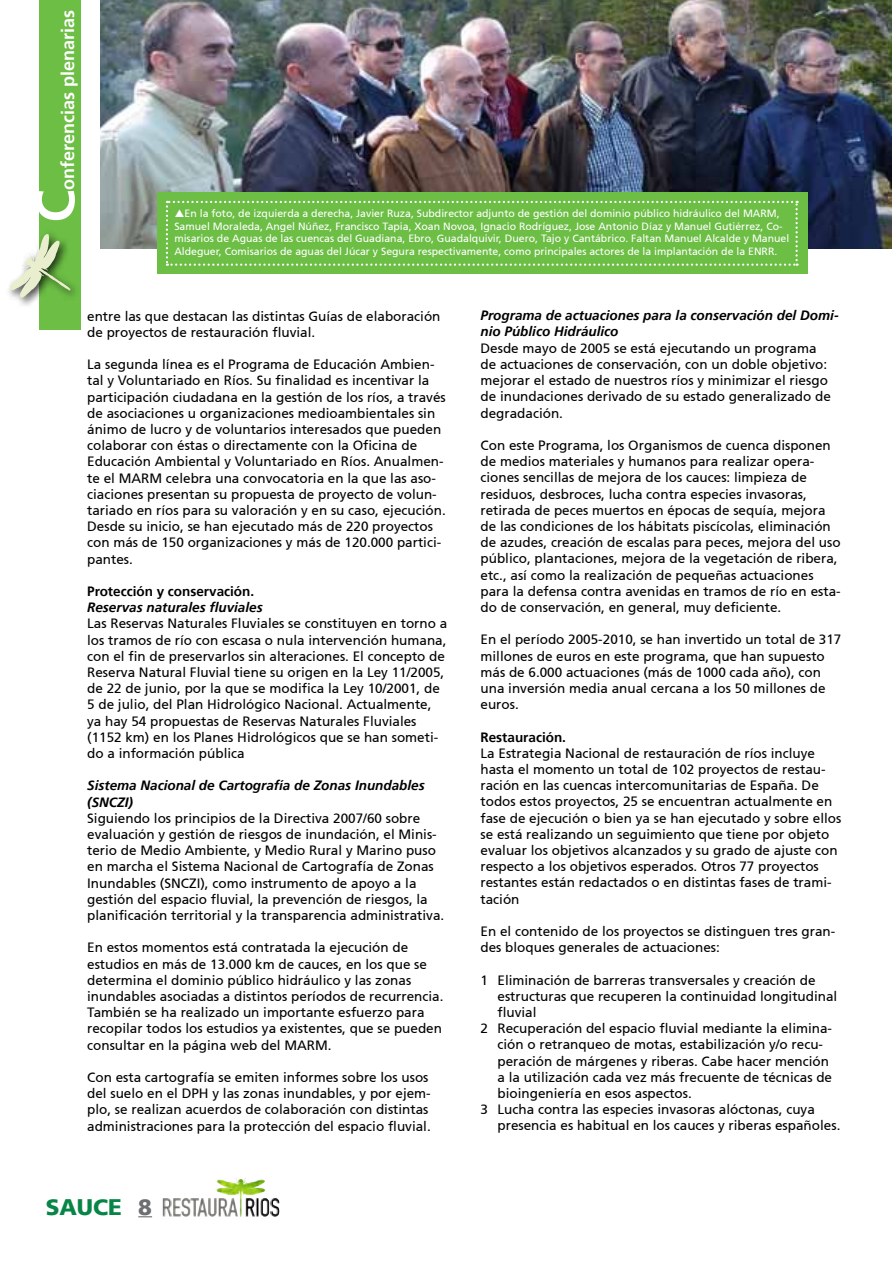
<style>
.page{position:relative;width:893px;height:1263px;background:#fff}
.page>*{position:absolute;margin:0;border:0;box-sizing:border-box;transform-origin:0 0}
.t1{font:700 54px "Frutiger 65";color:#fff}
.t2{font:900 22.5px "Frutiger 75";color:#078547}
.t3{font:700 18px "Frutiger 65";color:#fff}
.t4{font:13.5px/16.2px "Frutiger 55 Roman";color:#000}
.t5{font:italic 700 13.5px/16.2px "Frutiger 66";color:#000}
.t6{font:700 13.5px "Frutiger 65";color:#000}
.t7{font:10.5px/12.6px "Frutiger 55 Roman";color:#fff}
.s1{color:#6d6e71}
</style>
<div class="page">
<svg style="left:138px;top:1216px;width:14px;height:1px"></svg>
<img style="left:216px;top:1178px;width:29px;height:6px">
<div style="left:39px;top:0;width:42px;height:330px;background:#6cbe45"></div>
<div style="left:5px;top:229px;width:76px;height:79px;background:#000;opacity:.75"></div>
<img style="left:29px;top:234px;width:19px;height:28px">
<img style="left:101px;top:0;width:791px;height:249px">
<div style="left:157px;top:192px;width:650px;height:81px;background:#6cbe45"></div>
<svg style="left:166px;top:201px;width:632px;height:65px"></svg>
<h3 class="t3" style="left:57px;top:190px;width:181px;rotate:-90deg">onferencias plenarias</h3>
<h1 class="t1" style="left:24px;top:223px;width:34px;rotate:-90deg">C</h1>
<p class="t7" style="left:174px;top:207px;width:616px;text-indent:10px">En la foto, de izquierda a derecha, Javier Ruza, Subdirector adjunto de gestión del dominio público hidráulico del MARM, Samuel Moraleda, Angel Núñez, Francisco Tapia, Xoan Novoa, Ignacio Rodríguez, Jose Antonio Díaz y Manuel Gutiérrez, Co&shy;misarios de Aguas de las cuencas del Guadiana, Ebro, Guadalquivir, Duero, Tajo y Cantábrico. Faltan Manuel Alcalde y Manuel Aldeguer, Comisarios de aguas del Júcar y Segura respectivamente, como principales actores de la implantación de la ENRR.</p>
<p class="t4" style="left:87px;top:308px;width:355px">entre las que destacan las distintas Guías de elaboración de proyectos de restauración fluvial.</p>
<p class="t4" style="left:87px;top:356px;width:360px">La segunda línea es el Programa de Educación Ambien&shy;tal y Voluntariado en Ríos. Su finalidad es incentivar la participación ciudadana en la gestión de los ríos, a través de asociaciones u organizaciones medioambientales sin ánimo de lucro y de voluntarios interesados que pueden colaborar con éstas o directamente con la Oficina de Educación Ambiental y Voluntariado en Ríos. Anualmen&shy;te el MARM celebra una convocatoria en la que las aso&shy;ciaciones presentan su propuesta de proyecto de volun&shy;tariado en ríos para su valoración y en su caso, ejecución.<br>Desde su inicio, se han ejecutado más de 220 proyectos con más de 150 organizaciones y más de 120.000 partici&shy;pantes.</p>
<p class="t6" style="left:87px;top:583px;width:169px">Protección y conservación.</p>
<p class="t5" style="left:87px;top:599px;width:177px">Reservas naturales fluviales</p>
<p class="t4" style="left:87px;top:616px;width:362px">Las Reservas Naturales Fluviales se constituyen en torno a los tramos de río con escasa o nula intervención humana, con el fin de preservarlos sin alteraciones. El concepto de Reserva Natural Fluvial tiene su origen en la Ley 11/2005, de 22 de junio, por la que se modifica la Ley 10/2001, de 5 de julio, del Plan Hidrológico Nacional. Actualmente, ya hay 54 propuestas de Reservas Naturales Fluviales (1152 km) en los Planes Hidrológicos que se han someti&shy;do a información pública</p>
<p class="t5" style="left:87px;top:778px;width:339px">Sistema Nacional de Cartografía de Zonas Inundables (SNCZI)</p>
<p class="t4" style="left:87px;top:810px;width:359px">Siguiendo los principios de la Directiva 2007/60 sobre evaluación y gestión de riesgos de inundación, el Minis&shy;terio de Medio Ambiente, y Medio Rural y Marino puso en marcha el Sistema Nacional de Cartografía de Zonas Inundables (SNCZI), como instrumento de apoyo a la gestión del espacio fluvial, la prevención de riesgos, la planificación territorial y la transparencia administrativa.</p>
<p class="t4" style="left:87px;top:940px;width:358px">En estos momentos está contratada la ejecución de estudios en más de 13.000 km de cauces, en los que se determina el dominio público hidráulico y las zonas inundables asociadas a distintos períodos de recurrencia.<br>También se ha realizado un importante esfuerzo para recopilar todos los estudios ya existentes, que se pueden consultar en la página web del MARM.</p>
<p class="t4" style="left:87px;top:1069px;width:345px">Con esta cartografía se emiten informes sobre los usos del suelo en el DPH y las zonas inundables, y por ejem&shy;plo, se realizan acuerdos de colaboración con distintas administraciones para la protección del espacio fluvial.</p>
<p class="t5" style="left:480px;top:308px;width:360px">Programa de actuaciones para la conservación del Domi&shy;nio Público Hidráulico</p>
<p class="t4" style="left:480px;top:340px;width:352px">Desde mayo de 2005 se está ejecutando un programa de actuaciones de conservación, con un doble objetivo: mejorar el estado de nuestros ríos y minimizar el riesgo de inundaciones derivado de su estado generalizado de degradación.</p>
<p class="t4" style="left:480px;top:437px;width:362px">Con este Programa, los Organismos de cuenca disponen de medios materiales y humanos para realizar opera&shy;ciones sencillas de mejora de los cauces: limpieza de residuos, desbroces, lucha contra especies invasoras, retirada de peces muertos en épocas de sequía, mejora de las condiciones de los hábitats piscícolas, eliminación de azudes, creación de escalas para peces, mejora del uso público, plantaciones, mejora de la vegetación de ribera, etc., así como la realización de pequeñas actuaciones para la defensa contra avenidas en tramos de río en esta&shy;do de conservación, en general, muy deficiente.</p>
<p class="t4" style="left:480px;top:632px;width:362px">En el período 2005-2010, se han invertido un total de 317 millones de euros en este programa, que han supuesto más de 6.000 actuaciones (más de 1000 cada año), con una inversión media anual cercana a los 50 millones de euros.</p>
<p class="t6" style="left:480px;top:729px;width:87px">Restauración.</p>
<p class="t4" style="left:480px;top:745px;width:362px">La Estrategia Nacional de restauración de ríos incluye hasta el momento un total de 102 proyectos de restau&shy;ración en las cuencas intercomunitarias de España. De todos estos proyectos, 25 se encuentran actualmente en fase de ejecución o bien ya se han ejecutado y sobre ellos se está realizando un seguimiento que tiene por objeto evaluar los objetivos alcanzados y su grado de ajuste con respecto a los objetivos esperados. Otros 77 proyectos restantes están redactados o en distintas fases de trami&shy;tación</p>
<p class="t4" style="left:480px;top:923px;width:356px">En el contenido de los proyectos se distinguen tres gran&shy;des bloques generales de actuaciones:</p>
<p class="t4" style="left:480px;top:972px;width:337px">1 Eliminación de barreras transversales y creación de</p>
<p class="t4" style="left:497px;top:988px;width:341px">estructuras que recuperen la continuidad longitudinal</p>
<p class="t4" style="left:497px;top:1004px;width:41px">fluvial</p>
<p class="t4" style="left:480px;top:1020px;width:353px">2 Recuperación del espacio fluvial mediante la elimina-</p>
<p class="t4" style="left:497px;top:1037px;width:327px">ción o retranqueo de motas, estabilización y/o recu-</p>
<p class="t4" style="left:497px;top:1053px;width:333px">peración de márgenes y riberas. Cabe hacer mención</p>
<p class="t4" style="left:497px;top:1069px;width:336px">a la utilización cada vez más frecuente de técnicas de</p>
<p class="t4" style="left:497px;top:1085px;width:196px">bioingeniería en esos aspectos.</p>
<p class="t4" style="left:480px;top:1101px;width:336px">3 Lucha contra las especies invasoras alóctonas, cuya</p>
<p class="t4" style="left:497px;top:1118px;width:344px">presencia es habitual en los cauces y riberas españoles.</p>
<h2 class="t2" style="left:46px;top:1194px;width:108px">SAUCE <span class="s1">8</span></h2>
</div>
